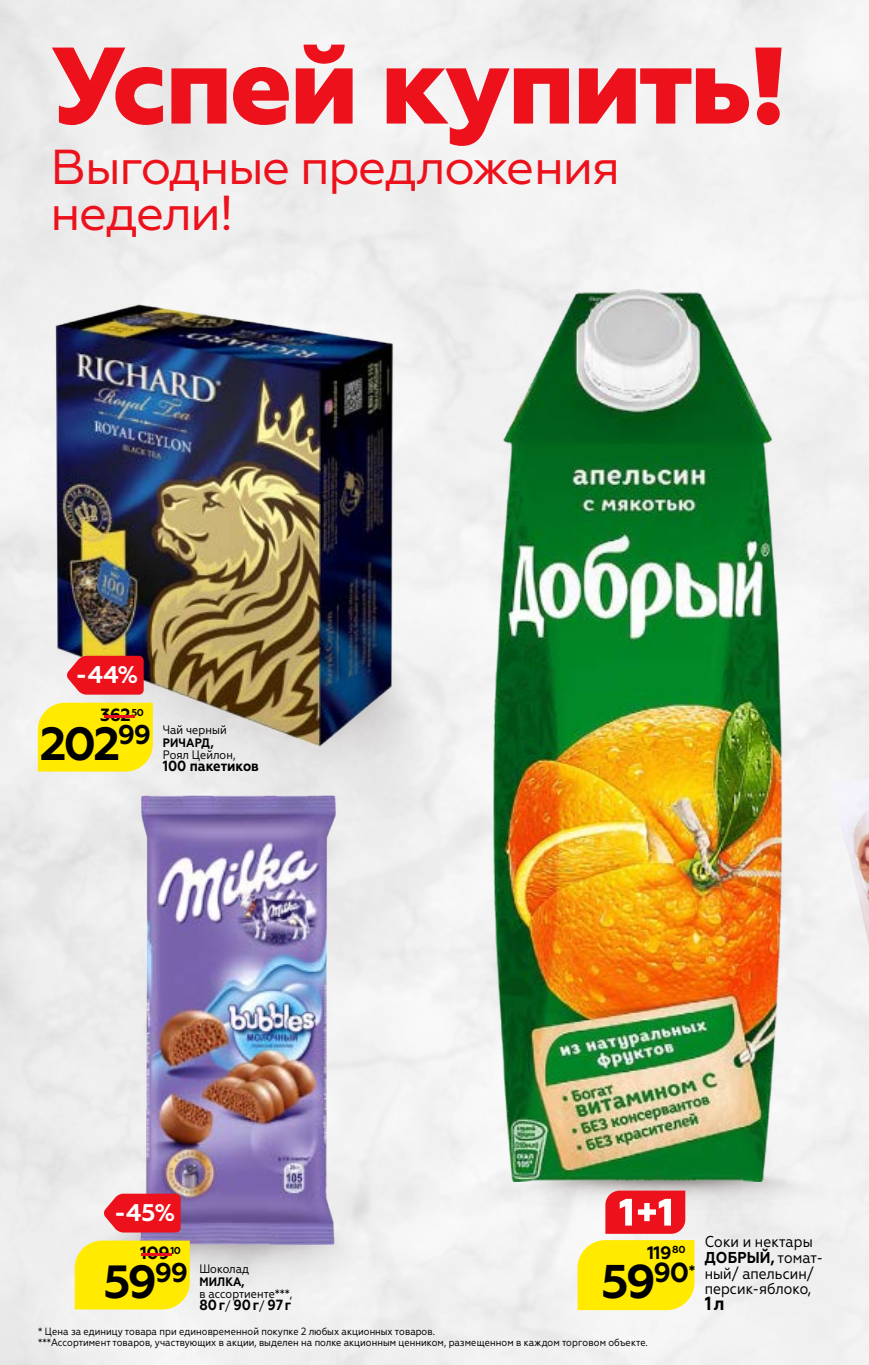
<style>
.page{position:relative;width:869px;height:1365px;background:#fff}
.page>*{position:absolute;margin:0;border:0;box-sizing:border-box;transform-origin:0 0}
.t1{font:800 108.5px "Geometria";letter-spacing:-.03em;color:#ed111c}
.t2{font:49px/45.5px "Geometria";letter-spacing:-.03em;color:#ed111c}
.t3{font:700 47.25px "Geometria";color:#000}
.t4{font:700 46.38px "Geometria";color:#000}
.t5{font:700 24.15px "Geometria";color:#fff}
.t6{font:700 18.9px "Geometria Narrow";color:#000}
.t7{font:700 18.03px "Geometria";color:#000}
.t8{font:700 17.68px "Geometria";letter-spacing:-.03em;color:#000}
.t9{font:700 17.68px "Geometria";color:#ed111c;scale:5.5 1}
.t10{font:15.75px/15.8px "Geometria Narrow";color:#000}
.t11{font:700 14.7px "Geometria Narrow";color:#000}
.t12{font:12.25px/12.2px "Geometria Narrow";color:#000}
.t13{font:10.5px/10.5px "Geometria Narrow";color:#000}
.t14{font:700 9.97px "Geometria";color:#000}
.s1{font-weight:700}
.s2{font-weight:400;font-size:12.25px}
</style>
<div class="page">
<div style="left:0;top:0;width:868px;height:1364px;background:#f0f0f0"></div>
<img style="left:798px;top:572px;width:70px;height:5px">
<img style="left:798px;top:577px;width:70px;height:10px">
<img style="left:55px;top:1199px;width:345px;height:127px">
<img style="left:116px;top:943px;width:226px;height:301px">
<img style="left:460px;top:1163px;width:402px;height:63px">
<img style="left:385px;top:289px;width:413px;height:892px">
<img style="left:0;top:487px;width:526px;height:456px">
<img style="left:43px;top:299px;width:365px;height:453px">
<img style="left:865px;top:1118px;width:3px;height:80px">
<img style="left:722px;top:587px;width:146px;height:531px">
<div style="left:75px;top:1240px;width:115px;height:69px;background:#ffea00"></div>
<svg style="left:103px;top:1193px;width:77px;height:39px;background:#ec2933"></svg>
<div style="left:38px;top:702px;width:115px;height:69px;background:#ffea00"></div>
<svg style="left:67px;top:655px;width:77px;height:39px;background:#ea262e"></svg>
<svg style="left:577px;top:1239px;width:117px;height:70px;background:#feea0d"></svg>
<svg style="left:605px;top:1190px;width:80px;height:43px"></svg>
<p class="t1" style="left:51px;top:21px;width:738px">Успей купить!</p>
<p class="t2" style="left:51px;top:144px;width:570px">Выгодные предложения недели!</p>
<p class="t5" style="left:75px;top:660px;width:64px">-44%</p>
<p class="t14" style="left:131px;top:706px;width:14px">50</p>
<p class="t8" style="left:100px;top:704px;width:32px">362</p>
<p class="t9" style="left:95px;top:704px;width:10px">-</p>
<p class="t4" style="left:40px;top:716px;width:113px">202<sup>99</sup></p>
<p class="t12" style="left:163px;top:724px;width:74px">Чай черный<br><span class="s1">РИЧАРД,<br></span>Роял Цейлон,</p>
<p class="t11" style="left:163px;top:757px;width:98px">100 пакетиков</p>
<p class="t5" style="left:114px;top:1197px;width:63px">-45%</p>
<p class="t14" style="left:170px;top:1243px;width:12px">10</p>
<p class="t8" style="left:140px;top:1242px;width:31px">109</p>
<p class="t9" style="left:132px;top:1242px;width:10px">-</p>
<p class="t4" style="left:103px;top:1253px;width:86px">59<sup>99</sup></p>
<p class="t12" style="left:199px;top:1262px;width:95px">Шоколад<br><span class="s1">МИЛКА,<br></span>в ассортиенте***,</p>
<p class="t11" style="left:199px;top:1296px;width:93px">80 г<span class="s2">/</span> 90 г<span class="s2">/</span> 97 г</p>
<p class="t7" style="left:647px;top:1241px;width:40px">119<sup>80</sup></p>
<p class="t3" style="left:601px;top:1253px;width:95px">59<sup>90</sup><sup>*</sup></p>
<p class="t13" style="left:38px;top:1326px;width:610px">* Цена за единицу товара при единовременной покупке 2 любых акционных товаров.<br>***Ассортимент товаров, участвующих в акции, выделен на полке акционным ценником, размещенном в каждом торговом объекте.</p>
<p class="t10" style="left:704px;top:1233px;width:120px">Соки и нектары<br><span class="s1">ДОБРЫЙ,</span> томат&shy;ный/ апельсин/ персик-яблоко,</p>
<p class="t6" style="left:704px;top:1292px;width:21px">1 л</p>
</div>
